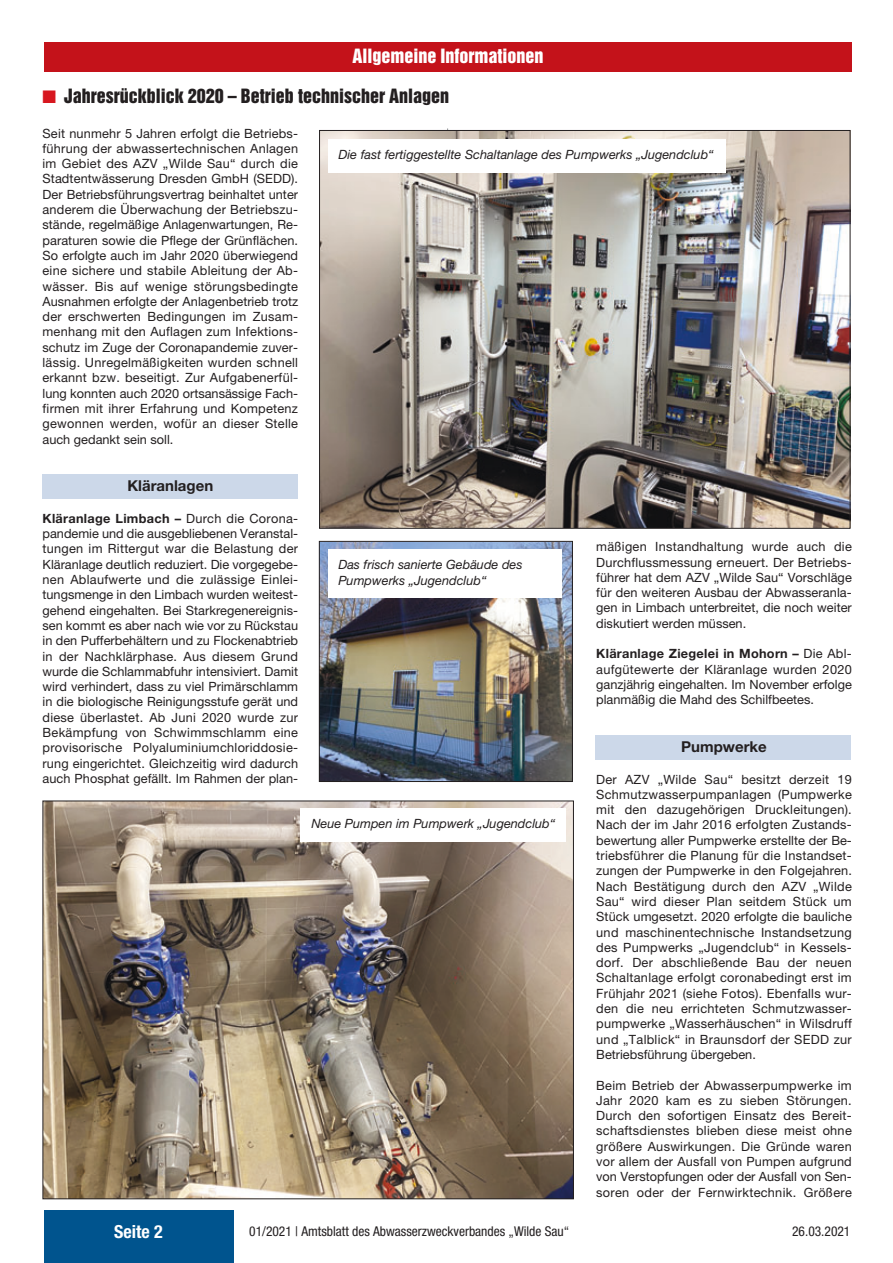
<style>
.page{position:relative;width:893px;height:1263px;background:#fff}
.page>*{position:absolute;margin:0;border:0;box-sizing:border-box;transform-origin:0 0}
.t1{font:18px "Helvetica Inserat LT Std";color:#231f20}
.t2{font:18px "Helvetica Inserat LT Std";color:#fff}
.t3{font:700 condensed 18px "Helvetica Neue";color:#fff}
.t4{font:700 15px "Helvetica Neue";color:#231f20}
.t5{font:condensed 13.5px "Helvetica Neue";color:#231f20}
.t6{font:12.75px/15.3px "Helvetica Neue";color:#231f20;text-align:justify}
.t7{font:italic 12.75px/15.3px "Helvetica Neue";color:#231f20}
.s1{color:#d7171f}
.s2{font-weight:700}
</style>
<div class="page">
<div style="left:595px;top:735px;width:255px;height:25px;background:#ccd8e9"></div>
<div style="left:43px;top:474px;width:255px;height:25px;background:#ccd8e9"></div>
<div style="left:44px;top:1210px;width:190px;height:52px;background:#00548e"></div>
<div style="left:44px;top:43px;width:808px;height:29px;background:#c4121a"></div>
<hr style="left:447px;top:128px;width:1px;height:319px;background:#939598">
<img style="left:45px;top:803px;width:527px;height:394px">
<img style="left:321px;top:132px;width:527px;height:395px">
<img style="left:321px;top:543px;width:250px;height:237px">
<div style="left:319px;top:541px;width:254px;height:241px;border:1px solid #231f20"></div>
<div style="left:300px;top:808px;width:266px;height:33px;background:#fff"></div>
<div style="left:328px;top:139px;width:397px;height:33px;background:#fff"></div>
<div style="left:328px;top:550px;width:234px;height:48px;background:#fff"></div>
<h1 class="t2" style="left:352px;top:48px;width:193px">Allgemeine Informationen</h1>
<h1 class="t1" style="left:43px;top:88px;width:408px"><span class="s1">■</span> Jahresrückblick 2020 – Betrieb technischer Anlagen</h1>
<p class="t6" style="left:43px;top:127px;width:257px">Seit nunmehr 5 Jahren erfolgt die Betriebs&shy;führung der abwassertechnischen Anlagen im Gebiet des AZV „Wilde Sau“ durch die Stadtentwässerung Dresden GmbH (SEDD).<br>Der Betriebsführungsvertrag beinhaltet unter anderem die Überwachung der Betriebszu&shy;stände, regelmäßige Anlagenwartungen, Re&shy;paraturen sowie die Pflege der Grünflächen.<br>So erfolgte auch im Jahr 2020 überwiegend eine sichere und stabile Ableitung der Ab&shy;wässer. Bis auf wenige störungsbedingte Ausnahmen erfolgte der Anlagenbetrieb trotz der erschwerten Bedingungen im Zusam&shy;menhang mit den Auflagen zum Infektions&shy;schutz im Zuge der Coronapandemie zuver&shy;lässig. Unregelmäßigkeiten wurden schnell erkannt bzw. beseitigt. Zur Aufgabenerfül&shy;lung konnten auch 2020 ortsansässige Fach&shy;firmen mit ihrer Erfahrung und Kompetenz gewonnen werden, wofür an dieser Stelle auch gedankt sein soll.</p>
<p class="t4" style="left:127px;top:480px;width:87px">Kläranlagen</p>
<p class="t6" style="left:43px;top:512px;width:257px"><span class="s2">Kläranlage Limbach –</span> Durch die Corona&shy;pandemie und die ausgebliebenen Veranstal&shy;tungen im Rittergut war die Belastung der Kläranlage deutlich reduziert. Die vorgegebe&shy;nen Ablaufwerte und die zulässige Einlei&shy;tungsmenge in den Limbach wurden weitest&shy;gehend eingehalten. Bei Starkregenereignis&shy;sen kommt es aber nach wie vor zu Rückstau in den Pufferbehältern und zu Flockenabtrieb in der Nachklärphase. Aus diesem Grund wurde die Schlammabfuhr intensiviert. Damit wird verhindert, dass zu viel Primärschlamm in die biologische Reinigungsstufe gerät und diese überlastet. Ab Juni 2020 wurde zur Bekämpfung von Schwimmschlamm eine provisorische Polyaluminiumchloriddosie&shy;rung eingerichtet. Gleichzeitig wird dadurch auch Phosphat gefällt. Im Rahmen der plan-</p>
<p class="t7" style="left:338px;top:148px;width:377px">Die fast fertiggestellte Schaltanlage des Pumpwerks „Jugendclub“</p>
<p class="t7" style="left:338px;top:558px;width:186px">Das frisch sanierte Gebäude des<br>Pumpwerks „Jugendclub“</p>
<p class="t7" style="left:311px;top:817px;width:245px">Neue Pumpen im Pumpwerk „Jugendclub“</p>
<p class="t6" style="left:596px;top:540px;width:257px">mäßigen Instandhaltung wurde auch die Durchflussmessung erneuert. Der Betriebs&shy;führer hat dem AZV „Wilde Sau“ Vorschläge für den weiteren Ausbau der Abwasseranla&shy;gen in Limbach unterbreitet, die noch weiter diskutiert werden müssen.</p>
<p class="t6" style="left:596px;top:647px;width:257px"><span class="s2">Kläranlage Ziegelei in Mohorn –</span> Die Abl&shy;aufgütewerte der Kläranlage wurden 2020 ganzjährig eingehalten. Im November erfolge planmäßig die Mahd des Schilfbeetes.</p>
<p class="t4" style="left:681px;top:741px;width:87px">Pumpwerke</p>
<p class="t6" style="left:596px;top:772px;width:257px">Der AZV „Wilde Sau“ besitzt derzeit 19<br>Schmutzwasserpumpanlagen (Pumpwerke mit den dazugehörigen Druckleitungen).<br>Nach der im Jahr 2016 erfolgten Zustands&shy;bewertung aller Pumpwerke erstellte der Be&shy;triebsführer die Planung für die Instandset&shy;zungen der Pumpwerke in den Folgejahren.<br>Nach Bestätigung durch den AZV „Wilde Sau“ wird dieser Plan seitdem Stück um Stück umgesetzt. 2020 erfolgte die bauliche und maschinentechnische Instandsetzung des Pumpwerks „Jugendclub“ in Kessels&shy;dorf. Der abschließende Bau der neuen Schaltanlage erfolgt coronabedingt erst im Frühjahr 2021 (siehe Fotos). Ebenfalls wur&shy;den die neu errichteten Schmutzwasser&shy;pumpwerke „Wasserhäuschen“ in Wilsdruff und „Talblick“ in Braunsdorf der SEDD zur Betriebsführung übergeben.</p>
<p class="t6" style="left:596px;top:1078px;width:257px">Beim Betrieb der Abwasserpumpwerke im Jahr 2020 kam es zu sieben Störungen.<br>Durch den sofortigen Einsatz des Bereit&shy;schaftsdienstes blieben diese meist ohne größere Auswirkungen. Die Gründe waren vor allem der Ausfall von Pumpen aufgrund von Verstopfungen oder der Ausfall von Sen&shy;soren oder der Fernwirktechnik. Größere</p>
<h1 class="t3" style="left:114px;top:1225px;width:50px">Seite 2</h1>
<p class="t5" style="left:249px;top:1226px;width:321px">01/2021 | Amtsblatt des Abwasserzweckverbandes „Wilde Sau“</p>
<p class="t5" style="left:792px;top:1226px;width:60px">26.03.2021</p>
</div>
